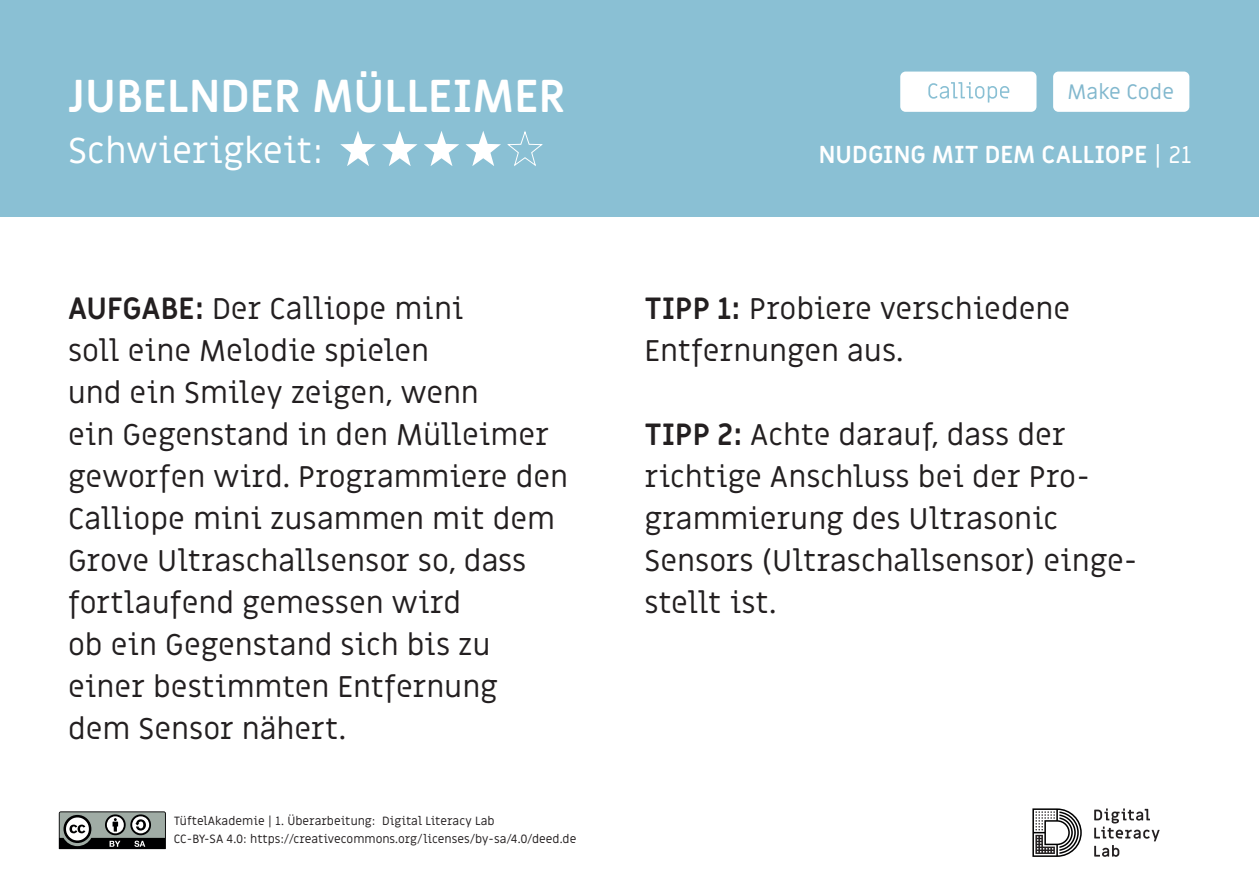
<style>
.page{position:relative;width:1259px;height:893px;background:#fff}
.page>*{position:absolute;margin:0;border:0;box-sizing:border-box;transform-origin:0 0}
.t1{font:700 45px "Miriam Libre";color:#fff}
.t2{font:36px "Miriam Libre";color:#fff}
.t3{font:30px/42px "Miriam Libre";color:#231f20}
.t4{font:700 24px "Miriam Libre";color:#fff}
.t5{font:21px "Miriam Libre";color:#82b8ce}
.t6{font:12px/18px "Miriam Libre";color:#231f20}
.s1{font-weight:400}
.s2{font-weight:700}
</style>
<div class="page">
<svg style="left:1032px;top:808px;width:49px;height:49px"></svg>
<svg style="left:1094px;top:808px;width:65px;height:49px"></svg>
<svg style="left:59px;top:811px;width:107px;height:38px;background:#6f7371"></svg>
<div style="left:0;top:0;width:1259px;height:217px;background:#8ac0d4"></div>
<svg style="left:900px;top:72px;width:136px;height:40px;background:#f5fafb"></svg>
<svg style="left:340px;top:131px;width:36px;height:35px"></svg>
<svg style="left:382px;top:131px;width:35px;height:35px"></svg>
<svg style="left:424px;top:131px;width:35px;height:35px"></svg>
<svg style="left:465px;top:131px;width:78px;height:35px"></svg>
<div style="left:1053px;top:72px;width:136px;height:40px;background:#fff"></div>
<h1 class="t1" style="left:68px;top:68px;width:499px">JUBELNDER MÜLLEIMER</h1>
<p class="t5" style="left:1067px;top:79px;width:108px">Make Code</p>
<p class="t2" style="left:68px;top:129px;width:257px">Schwierigkeit:</p>
<p class="t4" style="left:819px;top:140px;width:374px">NUDGING MIT DEM CALLIOPE <span class="s1">| 21</span></p>
<p class="t3" style="left:68px;top:289px;width:501px"><span class="s2">AUFGABE:</span> Der Calliope mini<br>soll eine Melodie spielen<br>und ein Smiley zeigen, wenn<br>ein Gegenstand in den Mülleimer geworfen wird. Programmiere den<br>Calliope mini zusammen mit dem<br>Grove Ultraschallsensor so, dass fortlaufend gemessen wird<br>ob ein Gegenstand sich bis zu einer bestimmten Entfernung<br>dem Sensor nähert.</p>
<p class="t6" style="left:174px;top:813px;width:404px">TüftelAkademie | 1. Überarbeitung: Digital Literacy Lab<br>CC-BY-SA 4.0: https://creativecommons.org/licenses/by-sa/4.0/deed.de</p>
<p class="t3" style="left:644px;top:289px;width:427px"><span class="s2">TIPP 1:</span> Probiere verschiedene<br>Entfernungen aus.</p>
<p class="t3" style="left:644px;top:415px;width:495px"><span class="s2">TIPP 2:</span> Achte darauf, dass der richtige Anschluss bei der Pro&shy;grammierung des Ultrasonic<br>Sensors (Ultraschallsensor) einge&shy;stellt ist.</p>
</div>
